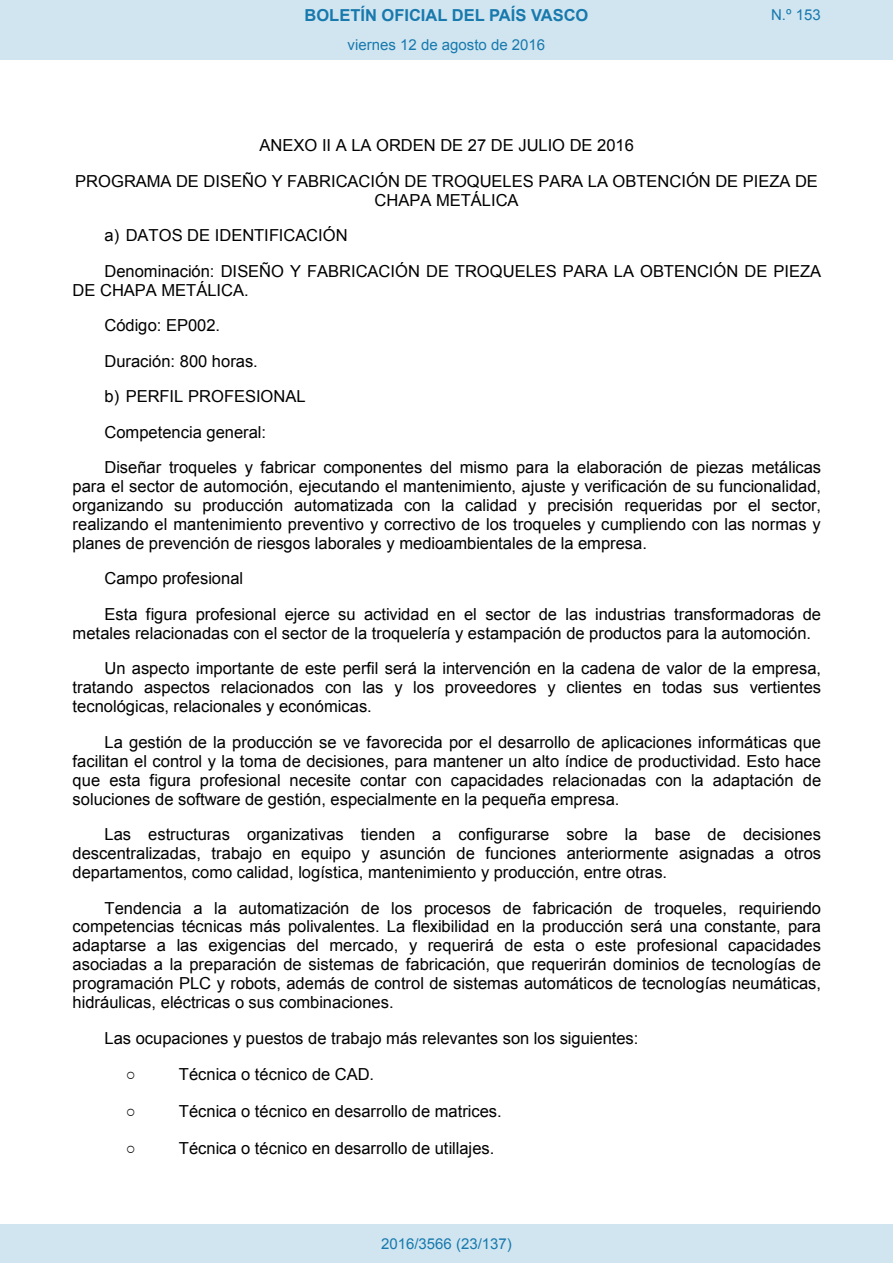
<style>
.page{position:relative;width:893px;height:1263px;background:#fff}
.page>*{position:absolute;margin:0;border:0;box-sizing:border-box;transform-origin:0 0}
.t1{font:16.5px/18.9px "Arial";color:#000}
.t2{font:700 16.5px "Arial";color:#1879ad}
.t3{font:16.5px "Courier New";color:#000}
.Paginacion_Centro{font:15px "Arial";color:#1879ad}
.s1{font-family:"Courier New"}
</style>
<div class="page">
<div style="left:0;top:0;width:893px;height:60px;background:#d0e5f0"></div>
<div style="left:0;top:1225px;width:893px;height:38px;background:#d0e5f0"></div>
<p class="t2" style="left:305px;top:4px;width:285px">BOLETÍN OFICIAL DEL PAÍS VASCO</p>
<p class="Paginacion_Centro" style="left:771px;top:5px;width:51px">N.º 153</p>
<p class="Paginacion_Centro" style="left:348px;top:35px;width:199px">viernes 12 de agosto de 2016</p>
<p class="t1" style="left:75px;top:128px;width:744px;line-height:35.4px;text-align:center">ANEXO II A LA ORDEN DE 27 DE JULIO DE 2016<br>PROGRAMA DE DISEÑO Y FABRICACIÓN DE TROQUELES PARA LA OBTENCIÓN DE PIEZA DE</p>
<p class="t1" style="left:375px;top:191px;width:146px">CHAPA METÁLICA</p>
<p class="t1" style="left:104px;top:218px;width:718px;line-height:35.4px">a) DATOS DE IDENTIFICACIÓN<br>Denominación: DISEÑO Y FABRICACIÓN DE TROQUELES PARA LA OBTENCIÓN DE PIEZA</p>
<p class="t1" style="left:104px;top:272px;width:718px;line-height:35.4px;text-indent:-32px">DE CHAPA METÁLICA.<br>Código: EP002.<br>Duración: 800 horas.<br>b) PERFIL PROFESIONAL<br>Competencia general:<br>Diseñar troqueles y fabricar componentes del mismo para la elaboración de piezas metálicas</p>
<p class="t1" style="left:73px;top:477px;width:750px;text-align:justify">para el sector de automoción, ejecutando el mantenimiento, ajuste y verificación de su funcionalidad, organizando su producción automatizada con la calidad y precisión requeridas por el sector, realizando el mantenimiento preventivo y correctivo de los troqueles y cumpliendo con las normas y planes de prevención de riesgos laborales y medioambientales de la empresa.</p>
<p class="t1" style="left:104px;top:561px;width:718px;line-height:35.4px">Campo profesional<br>Esta figura profesional ejerce su actividad en el sector de las industrias transformadoras de</p>
<p class="t1" style="left:104px;top:615px;width:718px;line-height:35.7px;text-indent:-32px">metales relacionadas con el sector de la troquelería y estampación de productos para la automoción.<br>Un aspecto importante de este perfil será la intervención en la cadena de valor de la empresa,</p>
<p class="t1" style="left:73px;top:678px;width:750px">tratando aspectos relacionados con las y los proveedores y clientes en todas sus vertientes tecnológicas, relacionales y económicas.</p>
<p class="t1" style="left:73px;top:732px;width:750px;text-align:justify;text-indent:32px">La gestión de la producción se ve favorecida por el desarrollo de aplicaciones informáticas que facilitan el control y la toma de decisiones, para mantener un alto índice de productividad. Esto hace que esta figura profesional necesite contar con capacidades relacionadas con la adaptación de soluciones de software de gestión, especialmente en la pequeña empresa.</p>
<p class="t1" style="left:73px;top:825px;width:750px;text-align:justify;text-indent:32px">Las estructuras organizativas tienden a configurarse sobre la base de decisiones descentralizadas, trabajo en equipo y asunción de funciones anteriormente asignadas a otros departamentos, como calidad, logística, mantenimiento y producción, entre otras.</p>
<p class="t1" style="left:73px;top:898px;width:750px;text-align:justify;text-indent:32px">Tendencia a la automatización de los procesos de fabricación de troqueles, requiriendo competencias técnicas más polivalentes. La flexibilidad en la producción será una constante, para adaptarse a las exigencias del mercado, y requerirá de esta o este profesional capacidades asociadas a la preparación de sistemas de fabricación, que requerirán dominios de tecnologías de programación PLC y robots, además de control de sistemas automáticos de tecnologías neumáticas, hidráulicas, eléctricas o sus combinaciones.</p>
<p class="t1" style="left:126px;top:1020px;width:514px;line-height:36px;text-indent:-21px">Las ocupaciones y puestos de trabajo más relevantes son los siguientes: <span class="s1">○</span></p>
<p class="t1" style="left:179px;top:1065px;width:197px">Técnica o técnico de CAD.</p>
<p class="t3" style="left:126px;top:1101px;width:11px">○</p>
<p class="t1" style="left:179px;top:1102px;width:324px">Técnica o técnico en desarrollo de matrices.</p>
<p class="t3" style="left:126px;top:1138px;width:11px">○</p>
<p class="t1" style="left:179px;top:1138px;width:317px">Técnica o técnico en desarrollo de utillajes.</p>
<p class="Paginacion_Centro" style="left:381px;top:1234px;width:132px">2016/3566 (23/137)</p>
</div>
